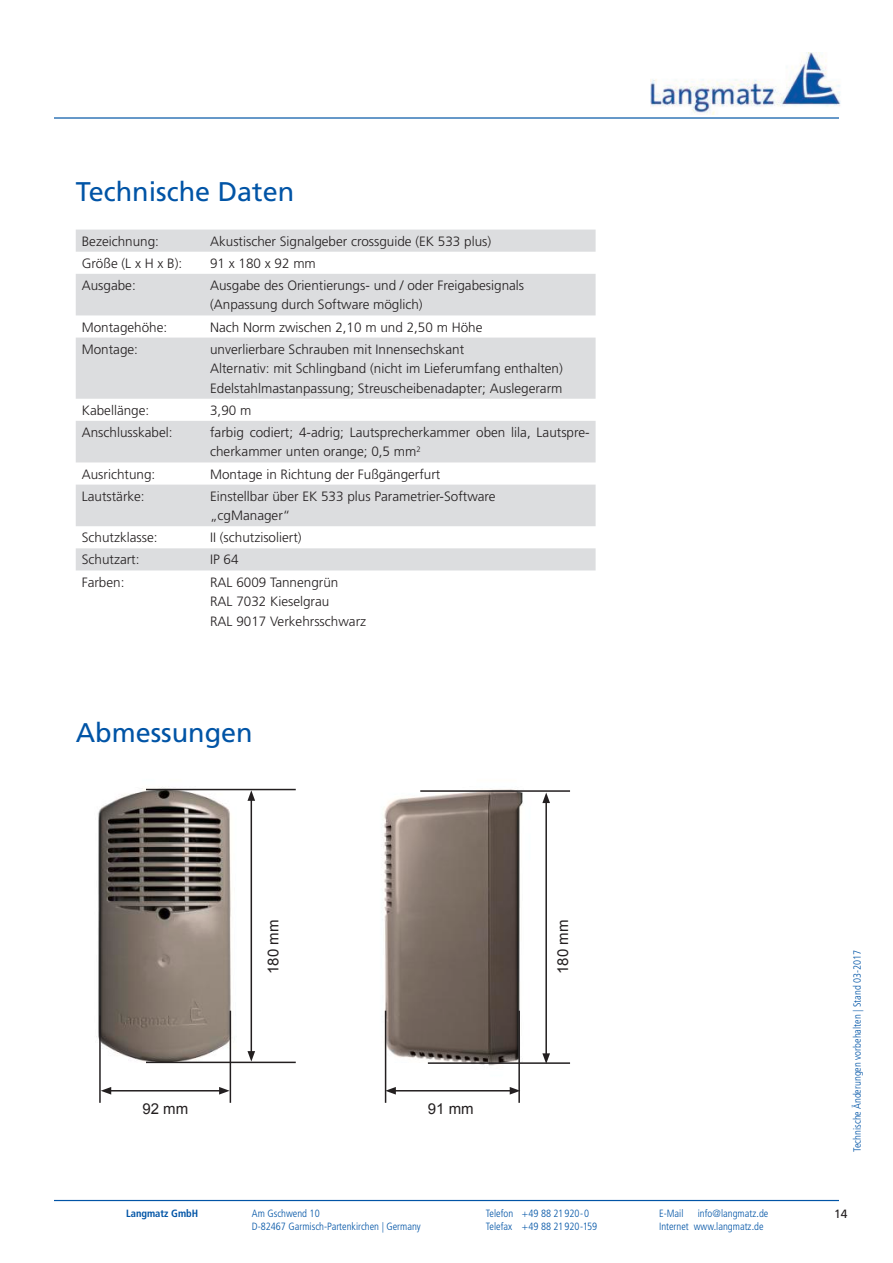
<style>
.page{position:relative;width:893px;height:1263px;background:#fff}
.page>*{position:absolute;margin:0;border:0;box-sizing:border-box;transform-origin:0 0}
.t1{font:27px "Frutiger LT";color:#0154a6}
.t2{font:15px "Arial";color:#231f20}
.t3{font:300 13.5px/19.5px "Frutiger LT";color:#231f20}
.t4{font:12px "Frutiger LT";color:#231f20}
.t5{font:300 condensed 10.5px "Frutiger LT Std";color:#0154a6}
.t6{font:700 condensed 10.5px "Frutiger LT Std";color:#0154a6}
</style>
<div class="page">
<hr style="left:54px;top:117px;width:785px;height:2px;background:#0154a6">
<img style="left:650px;top:52px;width:191px;height:63px">
<hr style="left:54px;top:1200px;width:785px;height:1px;background:#0154a6">
<svg style="left:76px;top:230px;width:520px;height:340px;fill:#dcdddf"></svg>
<img style="left:96px;top:787px;width:142px;height:290px">
<img style="left:383px;top:789px;width:166px;height:288px">
<hr style="left:146px;top:789px;width:150px;height:1px;background:#231f20">
<hr style="left:420px;top:790px;width:150px;height:2px;background:#231f20">
<hr style="left:428px;top:1062px;width:142px;height:2px;background:#231f20">
<hr style="left:146px;top:1061px;width:150px;height:2px;background:#231f20">
<hr style="left:230px;top:1011px;width:1px;height:92px;background:#231f20">
<hr style="left:385px;top:1011px;width:1px;height:92px;background:#231f20">
<hr style="left:518px;top:1011px;width:2px;height:92px;background:#231f20">
<hr style="left:99px;top:1015px;width:2px;height:88px;background:#231f20">
<hr style="left:109px;top:1090px;width:112px;height:1px;background:#231f20">
<svg style="left:101px;top:1087px;width:10px;height:7px"></svg>
<svg style="left:219px;top:1087px;width:11px;height:7px"></svg>
<hr style="left:251px;top:798px;width:1px;height:255px;background:#231f20">
<svg style="left:247px;top:790px;width:8px;height:11px"></svg>
<svg style="left:247px;top:1051px;width:8px;height:10px"></svg>
<hr style="left:545px;top:801px;width:2px;height:255px;background:#231f20">
<svg style="left:542px;top:792px;width:8px;height:11px"></svg>
<svg style="left:542px;top:1053px;width:8px;height:11px"></svg>
<hr style="left:394px;top:1090px;width:118px;height:1px;background:#231f20">
<svg style="left:386px;top:1087px;width:10px;height:7px"></svg>
<svg style="left:510px;top:1087px;width:10px;height:7px"></svg>
<h1 class="t1" style="left:76px;top:176px;width:220px">Technische Daten</h1>
<p class="t3" style="left:82px;top:231px;width:79px">Bezeichnung:</p>
<p class="t3" style="left:210px;top:231px;width:283px">Akustischer Signalgeber crossguide (EK 533 plus)</p>
<p class="t3" style="left:82px;top:254px;width:102px">Größe (L x H x B):</p>
<p class="t3" style="left:210px;top:254px;width:107px">91 x 180 x 92 mm</p>
<p class="t3" style="left:82px;top:276px;width:56px">Ausgabe:</p>
<p class="t3" style="left:210px;top:276px;width:316px">Ausgabe des Orientierungs- und / oder Freigabesignals (Anpassung durch Software möglich)</p>
<p class="t3" style="left:82px;top:317px;width:87px">Montagehöhe:</p>
<p class="t3" style="left:210px;top:317px;width:274px">Nach Norm zwischen 2,10 m und 2,50 m Höhe</p>
<p class="t3" style="left:82px;top:339px;width:58px">Montage:</p>
<p class="t3" style="left:210px;top:339px;width:354px">unverlierbare Schrauben mit Innensechskant<br>Alternativ: mit Schlingband (nicht im Lieferumfang enthalten)<br>Edelstahlmastanpassung; Streuscheibenadapter; Auslegerarm</p>
<p class="t3" style="left:82px;top:401px;width:69px">Kabellänge:</p>
<p class="t3" style="left:210px;top:401px;width:43px">3,90 m</p>
<p class="t3" style="left:82px;top:423px;width:92px">Anschlusskabel:</p>
<p class="t3" style="left:210px;top:423px;width:381px">farbig codiert; 4-adrig; Lautsprecherkammer oben lila, Lautspre&shy;cherkammer unten orange; 0,5 mm<sup>2</sup></p>
<p class="t3" style="left:82px;top:464px;width:75px">Ausrichtung:</p>
<p class="t3" style="left:210px;top:464px;width:232px">Montage in Richtung der Fußgängerfurt</p>
<p class="t3" style="left:82px;top:486px;width:64px">Lautstärke:</p>
<p class="t3" style="left:210px;top:486px;width:287px">Einstellbar über EK 533 plus Parametrier-Software „cgManager“</p>
<p class="t3" style="left:82px;top:528px;width:77px">Schutzklasse:</p>
<p class="t3" style="left:210px;top:528px;width:93px">II (schutzisoliert)</p>
<p class="t3" style="left:82px;top:550px;width:59px">Schutzart:</p>
<p class="t3" style="left:210px;top:550px;width:30px">IP 64</p>
<p class="t3" style="left:82px;top:572px;width:44px">Farben:</p>
<p class="t3" style="left:210px;top:572px;width:158px">RAL 6009 Tannengrün<br>RAL 7032 Kieselgrau<br>RAL 9017 Verkehrsschwarz</p>
<h1 class="t1" style="left:76px;top:717px;width:179px">Abmessungen</h1>
<p class="t2" style="left:263px;top:974px;width:56px;rotate:-90deg">180 mm</p>
<p class="t2" style="left:142px;top:1099px;width:47px">92 mm</p>
<p class="t2" style="left:428px;top:1099px;width:47px">91 mm</p>
<p class="t2" style="left:553px;top:974px;width:56px;rotate:-90deg">180 mm</p>
<p class="t6" style="left:126px;top:1207px;width:74px">Langmatz GmbH</p>
<p class="t5" style="left:252px;top:1208px;width:69px">Am Gschwend 10</p>
<p class="t5" style="left:486px;top:1208px;width:105px">Telefon +49 88 21 920-0</p>
<p class="t5" style="left:659px;top:1208px;width:26px">E-Mail</p>
<p class="t5" style="left:698px;top:1208px;width:72px">info@langmatz.de</p>
<p class="t5" style="left:252px;top:1220px;width:170px">D-82467 Garmisch-Partenkirchen | Germany</p>
<p class="t5" style="left:486px;top:1220px;width:113px">Telefax +49 88 21 920-159</p>
<p class="t5" style="left:659px;top:1220px;width:106px">Internet www.langmatz.de</p>
<p class="t5" style="left:851px;top:1152px;width:204px;rotate:-90deg">Technische Änderungen vorbehalten | Stand 03-2017</p>
<p class="t4" style="left:834px;top:1207px;width:15px">14</p>
</div>
